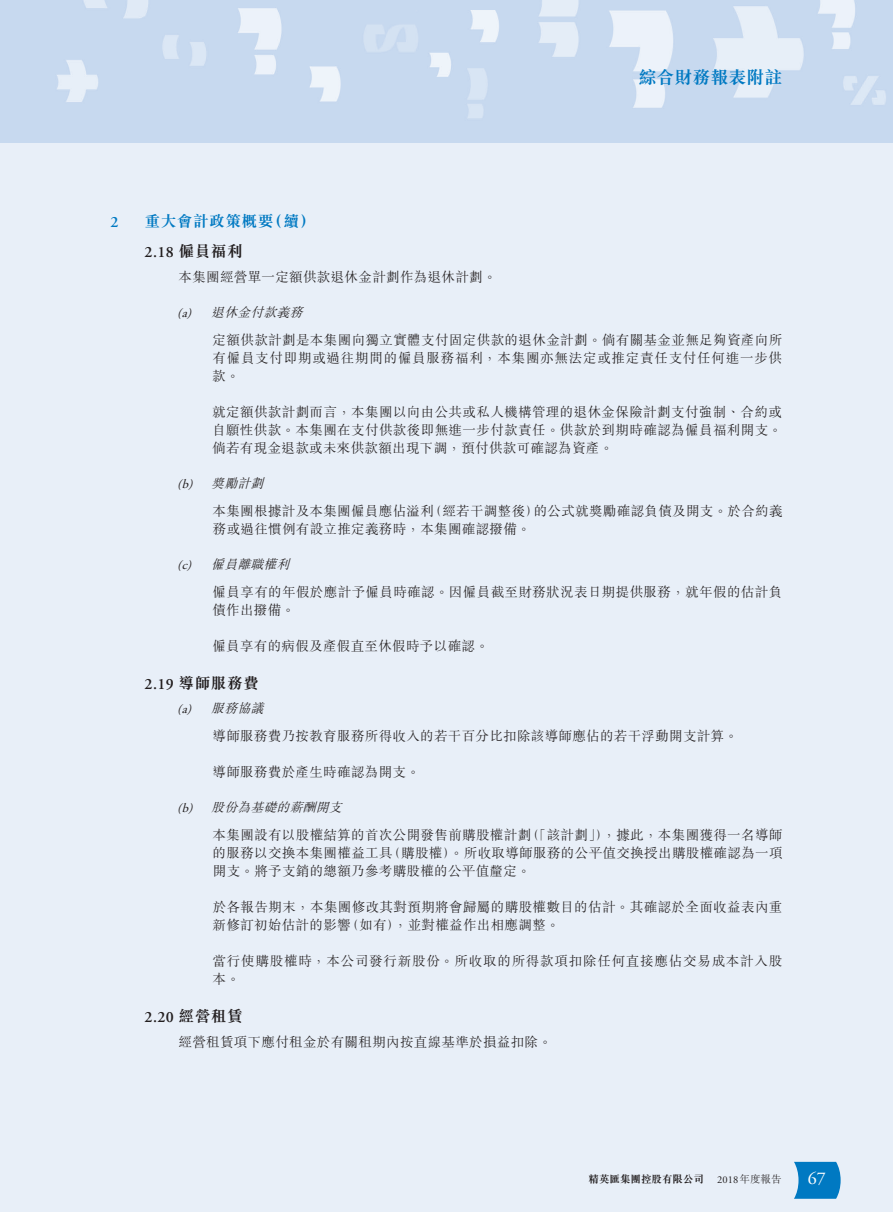
<style>
.page{position:relative;width:893px;height:1212px;background:#e8eff8}
.page>*{position:absolute;margin:0;border:0;box-sizing:border-box;transform-origin:0 0}
.t1{font:700 18px "M Sung HK";color:#0079c2}
.t2{font:18px "Adobe Garamond";color:#fff}
.t3{font:600 15.75px "Adobe Garamond";color:#231f20}
.t4{font:700 15.75px "M Sung HK";letter-spacing:.025em;color:#0079c2}
.t5{font:700 15.75px "M Sung HK";letter-spacing:.025em;color:#231f20}
.t6{font:600 15.75px "Adobe Garamond";color:#0079c2}
.t7{font:300 13.5px/18px "M Sung HK";letter-spacing:.025em;color:#231f20;text-align:justify}
.t8{font:300 13.5px/18px "M Sung HK";letter-spacing:.06em;color:#231f20}
.t9{font:italic 300 12.75px "M Sung HK";color:#231f20}
.t10{font:700 10.5px "M Sung HK";color:#231f20}
.t11{font:10.5px "Adobe Garamond";color:#231f20}
.s1{font-family:"M Sung HK";font-weight:700}
.s2{font-family:"Adobe Garamond";font-weight:400}
.s3{font-family:"Adobe Garamond";font-weight:600}
.s4{font-family:"M Sung HK";font-weight:300}
</style>
<div class="page">
<img style="left:0;top:0;width:893px;height:143px">
<svg style="left:794px;top:1162px;width:47px;height:37px;background:#1985c7"></svg>
<h1 class="t1" style="left:638px;top:65px;width:145px">綜合財務報表附註</h1>
<p class="t6" style="left:111px;top:213px;width:10px">2</p>
<p class="t4" style="left:145px;top:210px;width:172px">重大會計政策概要（續）</p>
<p class="t3" style="left:145px;top:243px;width:100px">2.18 <span class="s1">僱員福利</span></p>
<p class="t7" style="left:179px;top:267px;width:319px">本集團經營單一定額供款退休金計劃作為退休計劃。</p>
<p class="t9" style="left:177px;top:303px;width:131px"><span class="s2">(a)</span> 退休金付款義務</p>
<p class="t7" style="left:212px;top:330px;width:571px">定額供款計劃是本集團向獨立實體支付固定供款的退休金計劃。倘有關基金並無足夠資產向所有僱員支付即期或過往期間的僱員服務福利，本集團亦無法定或推定責任支付任何進一步供款。</p>
<p class="t7" style="left:212px;top:402px;width:571px">就定額供款計劃而言，本集團以向由公共或私人機構管理的退休金保險計劃支付強制、合約或自願性供款。本集團在支付供款後即無進一步付款責任。供款於到期時確認為僱員福利開支。倘若有現金退款或未來供款額出現下調，預付供款可確認為資產。</p>
<p class="t9" style="left:177px;top:474px;width:92px"><span class="s2">(b)</span> 獎勵計劃</p>
<p class="t7" style="left:213px;top:501px;width:572px">本集團根據計及本集團僱員應佔溢利（經若干調整後）的公式就獎勵確認負債及開支。於合約義務或過往慣例有設立推定義務時，本集團確認撥備。</p>
<p class="t9" style="left:177px;top:555px;width:118px"><span class="s2">(c)</span> 僱員離職權利</p>
<p class="t7" style="left:212px;top:582px;width:571px">僱員享有的年假於應計予僱員時確認。因僱員截至財務狀況表日期提供服務，就年假的估計負債作出撥備。</p>
<p class="t7" style="left:212px;top:636px;width:278px">僱員享有的病假及產假直至休假時予以確認。</p>
<p class="t5" style="left:145px;top:672px;width:116px"><span class="s3">2.19</span> 導師服務費</p>
<p class="t9" style="left:177px;top:699px;width:92px"><span class="s2">(a)</span> 服務協議</p>
<p class="t7" style="left:213px;top:726px;width:527px">導師服務費乃按教育服務所得收入的若干百分比扣除該導師應佔的若干浮動開支計算。</p>
<p class="t7" style="left:213px;top:762px;width:209px">導師服務費於產生時確認為開支。</p>
<p class="t9" style="left:177px;top:798px;width:170px"><span class="s2">(b)</span> 股份為基礎的薪酬開支</p>
<p class="t7" style="left:213px;top:825px;width:571px">本集團設有以股權結算的首次公開發售前購股權計劃（「該計劃」），據此，本集團獲得一名導師的服務以交換本集團權益工具（購股權）。所收取導師服務的公平值交換授出購股權確認為一項開支。將予支銷的總額乃參考購股權的公平值釐定。</p>
<p class="t7" style="left:213px;top:897px;width:571px">於各報告期末，本集團修改其對預期將會歸屬的購股權數目的估計。其確認於全面收益表內重新修訂初始估計的影響（如有），並對權益作出相應調整。</p>
<p class="t8" style="left:212px;top:951px;width:571px">當行使購股權時，本公司發行新股份。所收取的所得款項扣除任何直接應佔交易成本計入股本。</p>
<p class="t3" style="left:145px;top:1008px;width:100px">2.20 <span class="s1">經營租賃</span></p>
<p class="t7" style="left:179px;top:1032px;width:375px">經營租賃項下應付租金於有關租期內按直線基準於損益扣除。</p>
<p class="t10" style="left:589px;top:1172px;width:117px">精英匯集團控股有限公司</p>
<p class="t11" style="left:717px;top:1174px;width:66px">2018<span class="s4">年度報告</span></p>
<h1 class="t2" style="left:808px;top:1169px;width:19px">67</h1>
</div>
